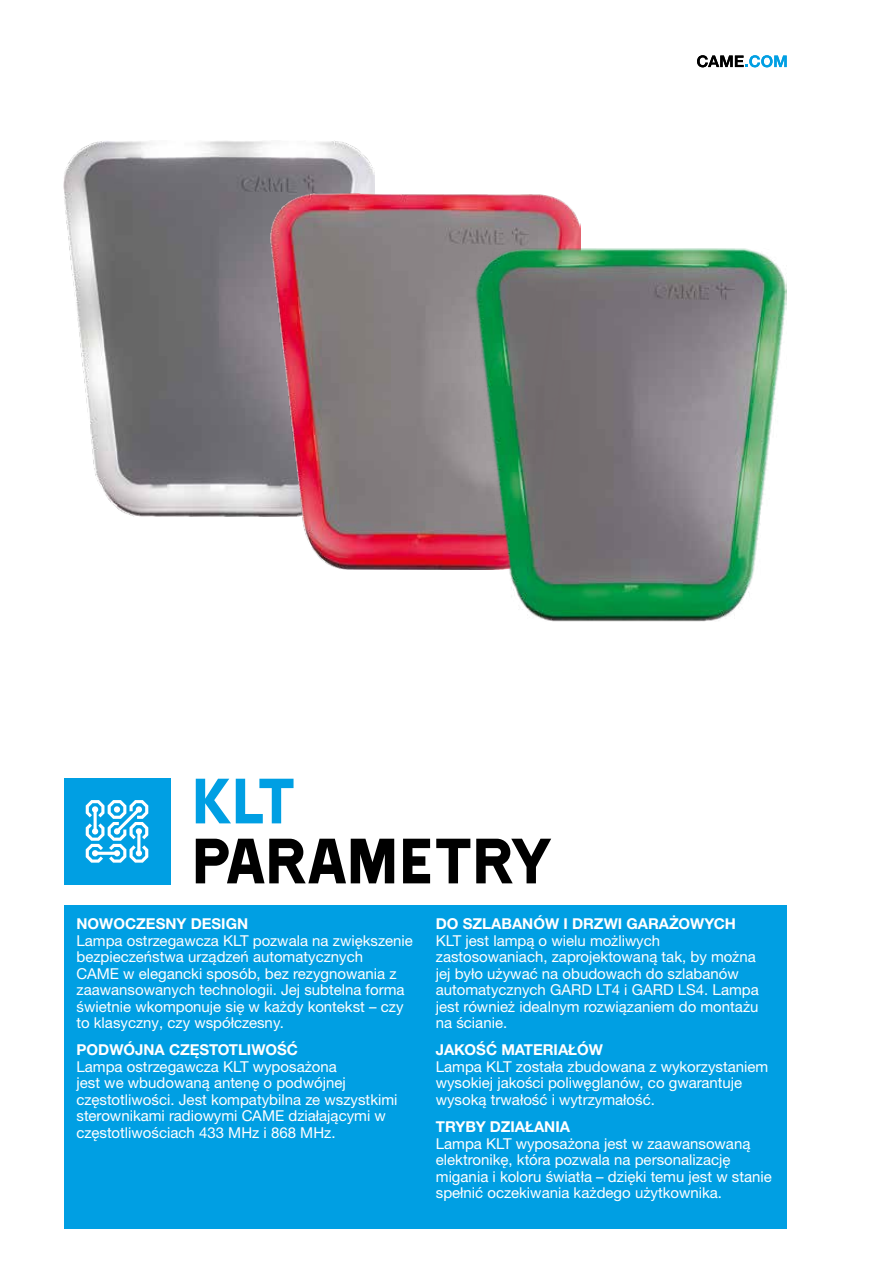
<style>
.page{position:relative;width:893px;height:1263px;background:#fff}
.page>*{position:absolute;margin:0;border:0;box-sizing:border-box;transform-origin:0 0}
.t1{font:73.5px "Came Type";letter-spacing:-.025em;color:#000}
.t2{font:73.5px "Came Type";color:#009fe3}
.t3{font:15px/16.5px "Helvetica Neue LTW1 G";color:#fff}
.t4{font:700 15px "Helvetica Neue LTW1 G";color:#fff}
</style>
<div class="page">
<div style="left:64px;top:906px;width:723px;height:323px;background:#009fe3"></div>
<svg style="left:697px;top:55px;width:90px;height:12px"></svg>
<img style="left:64px;top:140px;width:311px;height:377px">
<img style="left:270px;top:193px;width:310px;height:377px">
<img style="left:476px;top:248px;width:311px;height:374px">
<div style="left:64px;top:778px;width:106px;height:106px;background:#009fe3"></div>
<svg style="left:86px;top:800px;width:62px;height:63px"></svg>
<h1 class="t2" style="left:191px;top:762px;width:107px">KLT</h1>
<h1 class="t1" style="left:191px;top:822px;width:363px">PARAMETRY</h1>
<p class="t4" style="left:77px;top:915px;width:173px">NOWOCZESNY DESIGN</p>
<p class="t3" style="left:77px;top:932px;width:338px">Lampa ostrzegawcza KLT pozwala na zwiększenie bezpieczeństwa urządzeń automatycznych<br>CAME w elegancki sposób, bez rezygnowania z zaawansowanych technologii. Jej subtelna forma świetnie wkomponuje się w każdy kontekst – czy to klasyczny, czy współczesny.</p>
<p class="t4" style="left:77px;top:1041px;width:223px">PODWÓJNA CZĘSTOTLIWOŚĆ</p>
<p class="t3" style="left:77px;top:1058px;width:323px">Lampa ostrzegawcza KLT wyposażona<br>jest we wbudowaną antenę o podwójnej częstotliwości. Jest kompatybilna ze wszystkimi sterownikami radiowymi CAME działającymi w częstotliwościach 433 MHz i 868 MHz.</p>
<p class="t4" style="left:436px;top:915px;width:302px">DO SZLABANÓW I DRZWI GARAŻOWYCH</p>
<p class="t3" style="left:436px;top:932px;width:324px">KLT jest lampą o wielu możliwych zastosowaniach, zaprojektowaną tak, by można jej było używać na obudowach do szlabanów automatycznych GARD LT4 i GARD LS4. Lampa jest również idealnym rozwiązaniem do montażu na ścianie.</p>
<p class="t4" style="left:436px;top:1041px;width:169px">JAKOŚĆ MATERIAŁÓW</p>
<p class="t3" style="left:436px;top:1058px;width:334px">Lampa KLT została zbudowana z wykorzystaniem wysokiej jakości poliwęglanów, co gwarantuje wysoką trwałość i wytrzymałość.</p>
<p class="t4" style="left:436px;top:1117px;width:136px">TRYBY DZIAŁANIA</p>
<p class="t3" style="left:436px;top:1135px;width:338px">Lampa KLT wyposażona jest w zaawansowaną elektronikę, która pozwala na personalizację migania i koloru światła – dzięki temu jest w stanie spełnić oczekiwania każdego użytkownika.</p>
</div>
